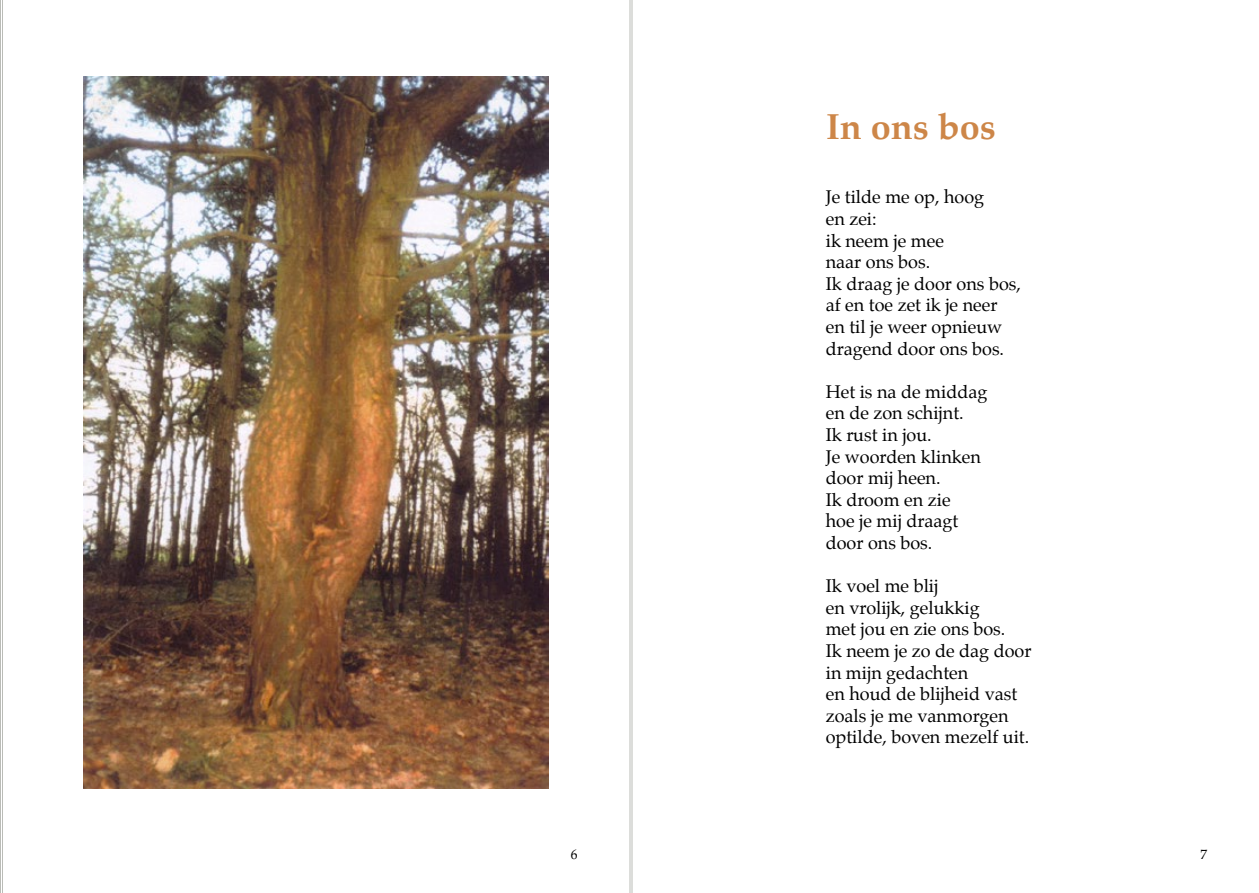
<style>
.page{position:relative;width:1259px;height:893px;background:#fff}
.page>*{position:absolute;margin:0;border:0;box-sizing:border-box;transform-origin:0 0}
.t1{font:700 36px "Palatino";color:#cd8648}
.t2{font:18px/21.6px "Palatino";color:#000}
.t3{font:13.5px "Palatino";color:#000}
</style>
<div class="page">
<hr style="left:2px;top:0;width:1px;height:893px;background:#babcb7">
<hr style="left:0;top:0;width:1px;height:893px;background:#babcb7">
<hr style="left:631px;top:0;width:1px;height:893px;background:#babcb7">
<hr style="left:629px;top:0;width:1px;height:893px;background:#babcb7">
<img style="left:84px;top:77px;width:464px;height:711px">
<h1 class="t1" style="left:825px;top:96px;width:171px">In ons bos</h1>
<p class="t2" style="left:825px;top:186px;width:197px">Je tilde me op, hoog<br>en zei:<br>ik neem je mee<br>naar ons bos.<br>Ik draag je door ons bos, af en toe zet ik je neer en til je weer opnieuw dragend door ons bos.</p>
<p class="t2" style="left:825px;top:381px;width:163px">Het is na de middag en de zon schijnt.<br>Ik rust in jou.<br>Je woorden klinken door mij heen.<br>Ik droom en zie<br>hoe je mij draagt door ons bos.</p>
<p class="t2" style="left:825px;top:575px;width:207px">Ik voel me blij<br>en vrolijk, gelukkig<br>met jou en zie ons bos.<br>Ik neem je zo de dag door in mijn gedachten<br>en houd de blijheid vast zoals je me vanmorgen optilde, boven mezelf uit.</p>
<p class="t3" style="left:571px;top:843px;width:8px">6</p>
<p class="t3" style="left:1200px;top:843px;width:8px">7</p>
</div>
